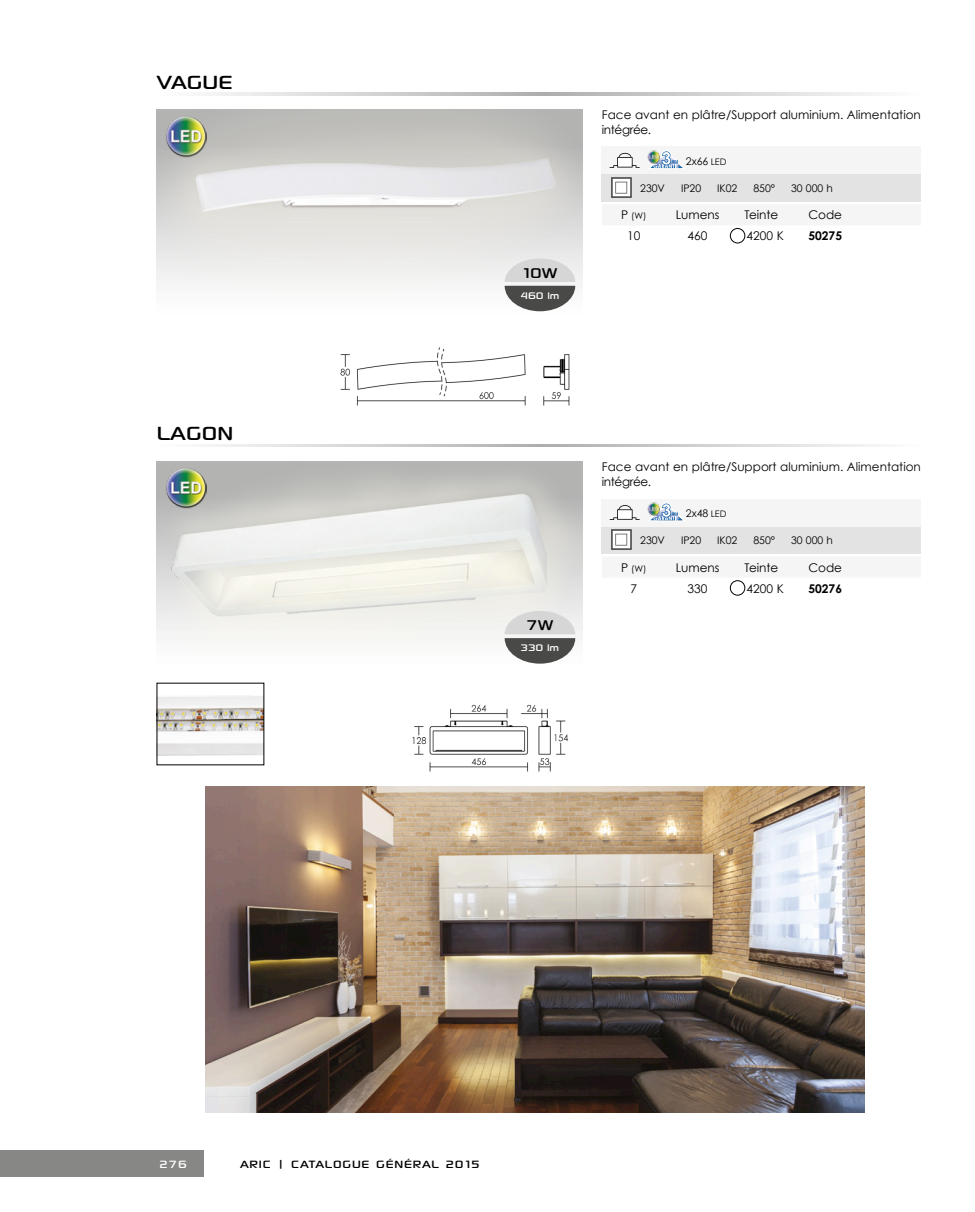
<style>
.page{position:relative;width:975px;height:1212px;background:#fff}
.page>*{position:absolute;margin:0;border:0;box-sizing:border-box;transform-origin:0 0}
.Titres_Produits{font:27px "Sony Sketch EF";color:#000}
.t1{font:20.1px "Sony Sketch EF";color:#000}
.t2{font:15px "Sony Sketch EF";letter-spacing:.05em;color:#000}
.t3{font:15px "Sony Sketch EF";color:#fff}
.t4{font:13.5px "Sony Sketch EF";letter-spacing:-.02em;color:#fff}
.t5{font:12px/15px "Century Gothic";color:#000}
.t6{font:700 12px "Century Gothic";color:#000}
.t7{font:10.5px "Century Gothic";color:#000}
.t8{font:9px "Century Gothic";color:#000}
.s1{font-size:9px}
.s2{font-size:12px}
</style>
<div class="page">
<div style="left:0;top:1150px;width:204px;height:27px;background:#878786"></div>
<svg style="left:208px;top:93px;width:669px;height:2px"></svg>
<svg style="left:208px;top:444px;width:669px;height:3px;background:#d2d2d2"></svg>
<div style="left:602px;top:174px;width:319px;height:27px;background:#e3e3e3"></div>
<div style="left:602px;top:526px;width:319px;height:27px;background:#e3e3e3"></div>
<div style="left:602px;top:147px;width:319px;height:27px;background:#f5f5f5"></div>
<div style="left:602px;top:499px;width:319px;height:27px;background:#f5f5f5"></div>
<svg style="left:609px;top:150px;width:74px;height:18px"></svg>
<svg style="left:609px;top:502px;width:74px;height:19px"></svg>
<div style="left:730px;top:228px;width:15px;height:15px;border:1px solid #000;border-radius:50%"></div>
<div style="left:730px;top:580px;width:15px;height:15px;border:1px solid #000;border-radius:50%"></div>
<img style="left:205px;top:787px;width:660px;height:325px">
<img style="left:611px;top:178px;width:20px;height:19px">
<img style="left:611px;top:530px;width:20px;height:20px">
<img style="left:412px;top:704px;width:157px;height:68px">
<img style="left:157px;top:461px;width:425px;height:180px">
<img style="left:340px;top:347px;width:230px;height:59px">
<img style="left:157px;top:109px;width:425px;height:203px">
<svg style="left:504px;top:611px;width:71px;height:53px"></svg>
<svg style="left:504px;top:258px;width:71px;height:53px"></svg>
<img style="left:159px;top:696px;width:103px;height:60px">
<p class="Titres_Produits" style="left:157px;top:67px;width:78px">VAGUE</p>
<p class="Titres_Produits" style="left:157px;top:418px;width:78px">LAGON</p>
<p class="t1" style="left:522px;top:261px;width:37px">10W</p>
<p class="t4" style="left:520px;top:288px;width:40px">460 lm</p>
<p class="t5" style="left:602px;top:107px;width:320px">Face avant en plâtre/Support aluminium. Alimentation intégrée.</p>
<p class="t7" style="left:686px;top:155px;width:42px">2x66 <span class="s1">LED</span></p>
<p class="t7" style="left:640px;top:182px;width:26px">230V</p>
<p class="t7" style="left:681px;top:182px;width:22px">IP20</p>
<p class="t7" style="left:717px;top:182px;width:22px">IK02</p>
<p class="t7" style="left:753px;top:182px;width:23px">850°</p>
<p class="t7" style="left:791px;top:182px;width:43px">30 000 h</p>
<p class="t8" style="left:621px;top:211px;width:27px"><span class="s2">P</span> (W)</p>
<p class="t5" style="left:675px;top:207px;width:45px">Lumens</p>
<p class="t5" style="left:744px;top:207px;width:35px">Teinte</p>
<p class="t5" style="left:808px;top:207px;width:35px">Code</p>
<p class="t5" style="left:627px;top:228px;width:15px">10</p>
<p class="t5" style="left:687px;top:228px;width:21px">460</p>
<p class="t5" style="left:746px;top:228px;width:39px">4200 K</p>
<p class="t6" style="left:808px;top:228px;width:35px">50275</p>
<p class="t1" style="left:526px;top:614px;width:29px">7W</p>
<p class="t4" style="left:520px;top:640px;width:40px">330 lm</p>
<p class="t5" style="left:602px;top:459px;width:320px">Face avant en plâtre/Support aluminium. Alimentation intégrée.</p>
<p class="t7" style="left:686px;top:507px;width:42px">2x48 <span class="s1">LED</span></p>
<p class="t7" style="left:640px;top:534px;width:26px">230V</p>
<p class="t7" style="left:681px;top:534px;width:22px">IP20</p>
<p class="t7" style="left:717px;top:534px;width:22px">IK02</p>
<p class="t7" style="left:753px;top:534px;width:23px">850°</p>
<p class="t7" style="left:791px;top:534px;width:43px">30 000 h</p>
<p class="t8" style="left:621px;top:563px;width:27px"><span class="s2">P</span> (W)</p>
<p class="t5" style="left:675px;top:559px;width:45px">Lumens</p>
<p class="t5" style="left:744px;top:559px;width:35px">Teinte</p>
<p class="t5" style="left:808px;top:559px;width:35px">Code</p>
<p class="t5" style="left:630px;top:580px;width:8px">7</p>
<p class="t5" style="left:687px;top:580px;width:21px">330</p>
<p class="t5" style="left:746px;top:580px;width:39px">4200 K</p>
<p class="t6" style="left:808px;top:581px;width:35px">50276</p>
<p class="t3" style="left:159px;top:1156px;width:29px">276</p>
<p class="t2" style="left:240px;top:1156px;width:241px">ARIC | CATALOGUE GÉNÉRAL 2015</p>
</div>
